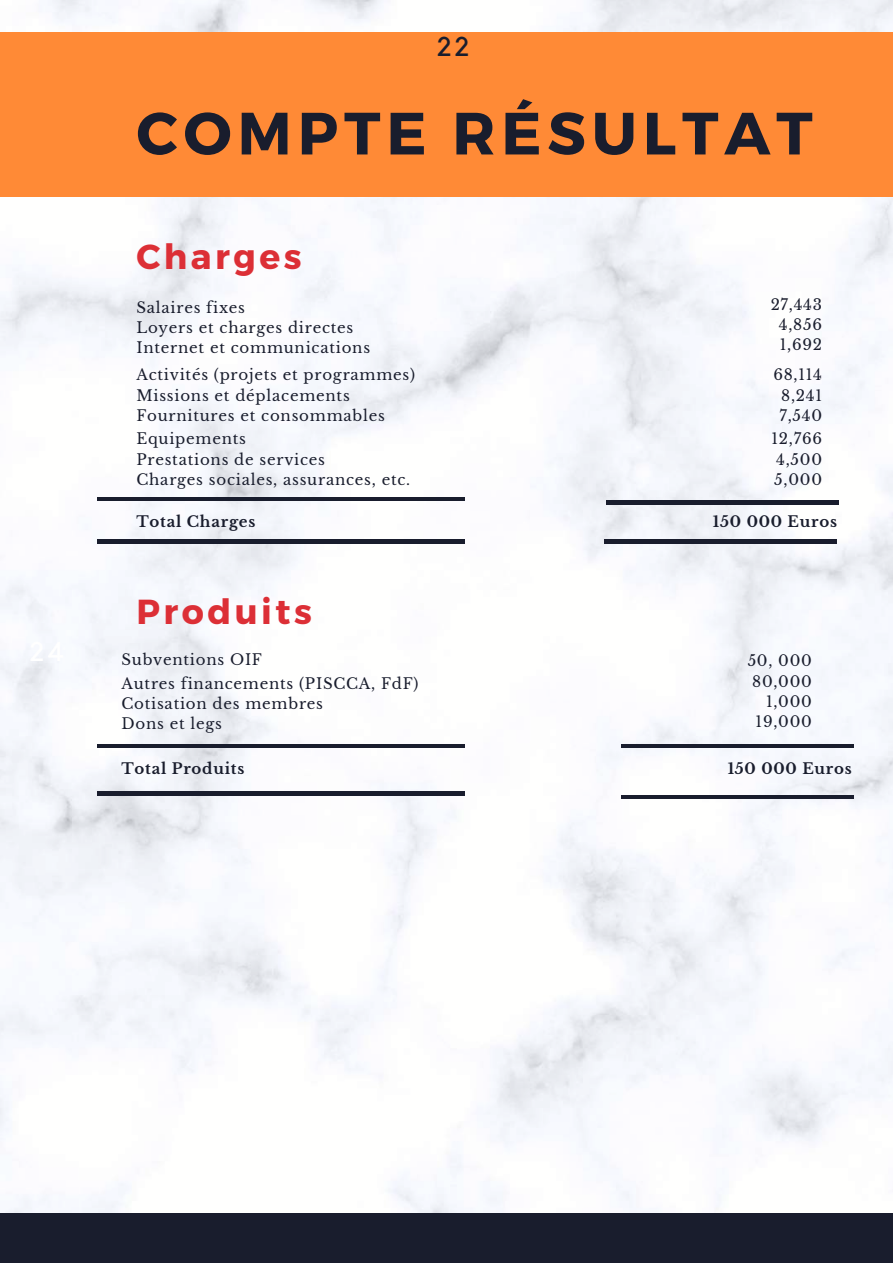
<style>
.page{position:relative;width:893px;height:1264px;background:#fff}
.page>*{position:absolute;margin:0;border:0;box-sizing:border-box;transform-origin:0 0}
.t1{font:700 59.55px "Montserrat";letter-spacing:.1em;color:#191d2d}
.t2{font:700 34.65px "Montserrat";letter-spacing:.1em;color:#dc2f36}
.t3{font:27px "Kollektif";color:#191d2d}
.t4{font:15px/20.2px "Libre Baskerville";letter-spacing:.05em;color:#191d2d}
.t5{font:700 15px "Libre Baskerville";letter-spacing:.05em;color:#191d2d}
</style>
<div class="page">
<img style="left:0;top:0;width:892px;height:1213px">
<div style="left:0;top:1213px;width:892px;height:49px;background:#191d2d"></div>
<div style="left:0;top:32px;width:892px;height:164px;background:#ff8a36"></div>
<hr style="left:97px;top:497px;width:367px;height:4px;background:#191d2d">
<hr style="left:97px;top:540px;width:367px;height:3px;background:#191d2d">
<hr style="left:606px;top:501px;width:233px;height:3px;background:#191d2d">
<hr style="left:604px;top:540px;width:233px;height:3px;background:#191d2d">
<hr style="left:97px;top:744px;width:367px;height:3px;background:#191d2d">
<hr style="left:97px;top:791px;width:367px;height:4px;background:#191d2d">
<hr style="left:621px;top:795px;width:233px;height:3px;background:#191d2d">
<hr style="left:621px;top:744px;width:233px;height:3px;background:#191d2d">
<h3 class="t3" style="left:437px;top:34px;width:34px">22</h3>
<h1 class="t1" style="left:136px;top:94px;width:677px">COMPTE RÉSULTAT</h1>
<h2 class="t2" style="left:136px;top:234px;width:167px">Charges</h2>
<p class="t4" style="left:136px;top:297px;width:235px">Salaires fixes<br>Loyers et charges directes<br>Internet et communications</p>
<p class="t4" style="left:136px;top:365px;width:280px">Activités (projets et programmes)<br>Missions et déplacements<br>Fournitures et consommables</p>
<p class="t4" style="left:136px;top:429px;width:275px">Equipements<br>Prestations de services<br>Charges sociales, assurances, etc.</p>
<p class="t5" style="left:136px;top:513px;width:120px">Total Charges</p>
<h2 class="t2" style="left:136px;top:589px;width:177px">Produits</h2>
<p class="t4" style="left:778px;top:294px;width:45px;text-align:justify;text-indent:-8px">27,443<br>4,856<br>1,692</p>
<p class="t4" style="left:773px;top:365px;width:50px;text-align:center">68,114<br>8,241<br>7,540</p>
<p class="t4" style="left:771px;top:429px;width:52px;text-align:justify">12,766<br>4,500<br>5,000</p>
<p class="t5" style="left:712px;top:513px;width:126px">150 000 Euros</p>
<p class="t4" style="left:121px;top:649px;width:142px">Subventions OIF</p>
<p class="t4" style="left:747px;top:651px;width:66px;text-align:right">50, 000<br>80,000<br>1,000<br>19,000</p>
<p class="t4" style="left:121px;top:673px;width:298px">Autres financements (PISCCA, FdF)<br>Cotisation des membres<br>Dons et legs</p>
<p class="t5" style="left:121px;top:759px;width:124px">Total Produits</p>
<p class="t5" style="left:727px;top:759px;width:126px">150 000 Euros</p>
</div>
